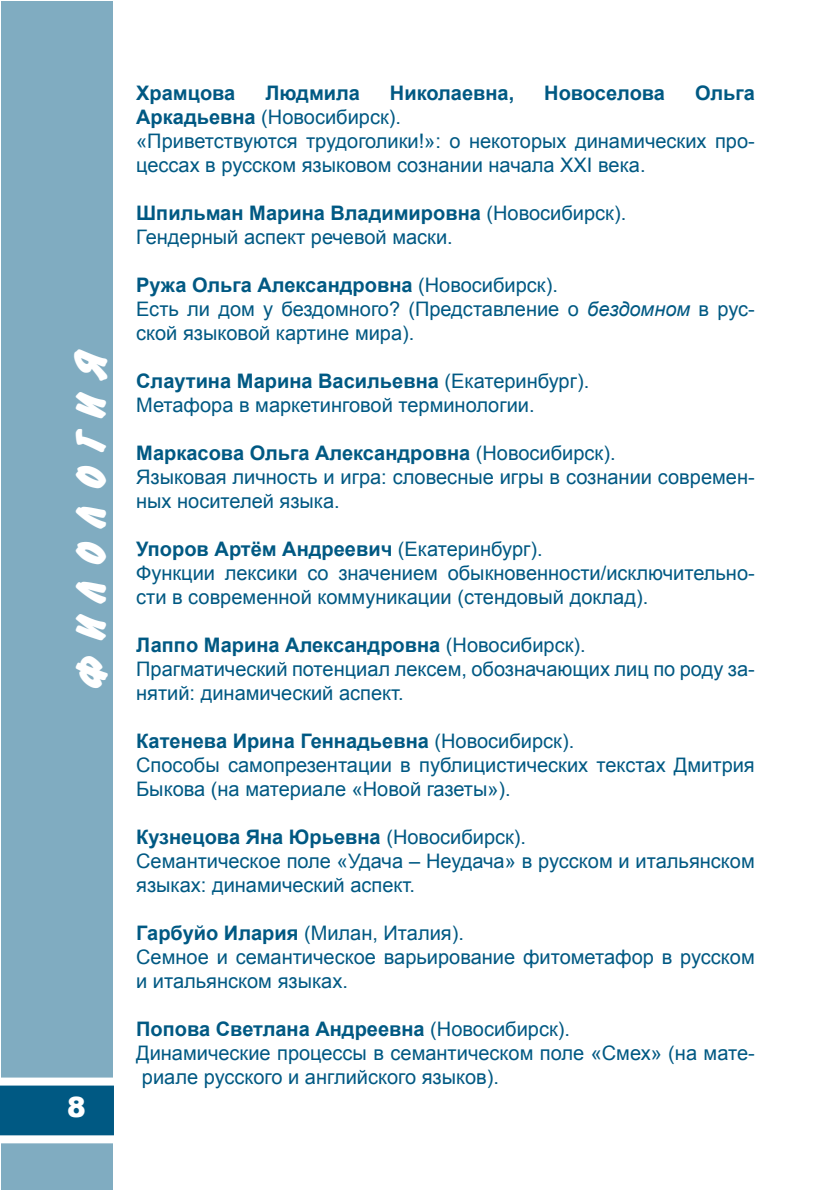
<style>
.page{position:relative;width:840px;height:1191px;background:#fff}
.page>*{position:absolute;margin:0;border:0;box-sizing:border-box;transform-origin:0 0}
.t1{font:700 42px "Flash";color:#fff}
.t2{font:900 28px "Arial";color:#fff}
.t3{font:20px/24px "Arial";color:#005983}
.t4{font:700 20px "Arial";color:#005983}
.s1{font-weight:700}
.s2{font-style:italic}
</style>
<div class="page">
<div style="left:1px;top:1px;width:111px;height:1189px;background:#80acc1"></div>
<svg style="left:0;top:1077px;width:114px;height:66px;background:#3d81a0"></svg>
<h1 class="t1" style="left:68px;top:693px;width:345px;rotate:-90deg">Ф И Л О Л О Г И Я</h1>
<h2 class="t2" style="left:67px;top:1086px;width:20px">8</h2>
<p class="t4" style="left:136px;top:79px;width:101px">Храмцова</p>
<p class="t4" style="left:265px;top:79px;width:96px">Людмила</p>
<p class="t4" style="left:390px;top:79px;width:126px">Николаевна,</p>
<p class="t4" style="left:544px;top:79px;width:122px">Новоселова</p>
<p class="t4" style="left:694px;top:79px;width:61px">Ольга</p>
<p class="t3" style="left:136px;top:105px;width:619px"><span class="s1">Аркадьевна</span> (Новосибирск).<br>«Приветствуются трудоголики!»: о некоторых динамических про&shy;цессах в русском языковом сознании начала XXI века.</p>
<p class="t3" style="left:136px;top:201px;width:491px"><span class="s1">Шпильман Марина Владимировна</span> (Новосибирск).<br>Гендерный аспект речевой маски.</p>
<p class="t3" style="left:136px;top:273px;width:619px"><span class="s1">Ружа Ольга Александровна</span> (Новосибирск).<br>Есть ли дом у бездомного? (Представление о <span class="s2">бездомном</span> в рус&shy;ской языковой картине мира).</p>
<p class="t3" style="left:136px;top:369px;width:454px"><span class="s1">Слаутина Марина Васильевна</span> (Екатеринбург).<br>Метафора в маркетинговой терминологии.</p>
<p class="t3" style="left:136px;top:441px;width:619px"><span class="s1">Маркасова Ольга Александровна</span> (Новосибирск).<br>Языковая личность и игра: словесные игры в сознании современ&shy;ных носителей языка.</p>
<p class="t3" style="left:136px;top:537px;width:619px"><span class="s1">Упоров Артём Андреевич</span> (Екатеринбург).<br>Функции лексики со значением обыкновенности/исключительно&shy;сти в современной коммуникации (стендовый доклад).</p>
<p class="t3" style="left:136px;top:633px;width:619px"><span class="s1">Лаппо Марина Александровна</span> (Новосибирск).<br>Прагматический потенциал лексем, обозначающих лиц по роду за&shy;нятий: динамический аспект.</p>
<p class="t3" style="left:136px;top:729px;width:619px"><span class="s1">Катенева Ирина Геннадьевна</span> (Новосибирск).<br>Способы самопрезентации в публицистических текстах Дмитрия<br>Быкова (на материале «Новой газеты»).</p>
<p class="t3" style="left:136px;top:825px;width:619px"><span class="s1">Кузнецова Яна Юрьевна</span> (Новосибирск).<br>Семантическое поле «Удача – Неудача» в русском и итальянском языках: динамический аспект.</p>
<p class="t3" style="left:136px;top:921px;width:619px"><span class="s1">Гарбуйо Илария</span> (Милан, Италия).<br>Семное и семантическое варьирование фитометафор в русском и итальянском языках.</p>
<p class="t3" style="left:136px;top:1017px;width:619px"><span class="s1">Попова Светлана Андреевна</span> (Новосибирск).<br>Динамические процессы в семантическом поле «Смех» (на мате&shy;риале русского и английского языков).</p>
</div>
